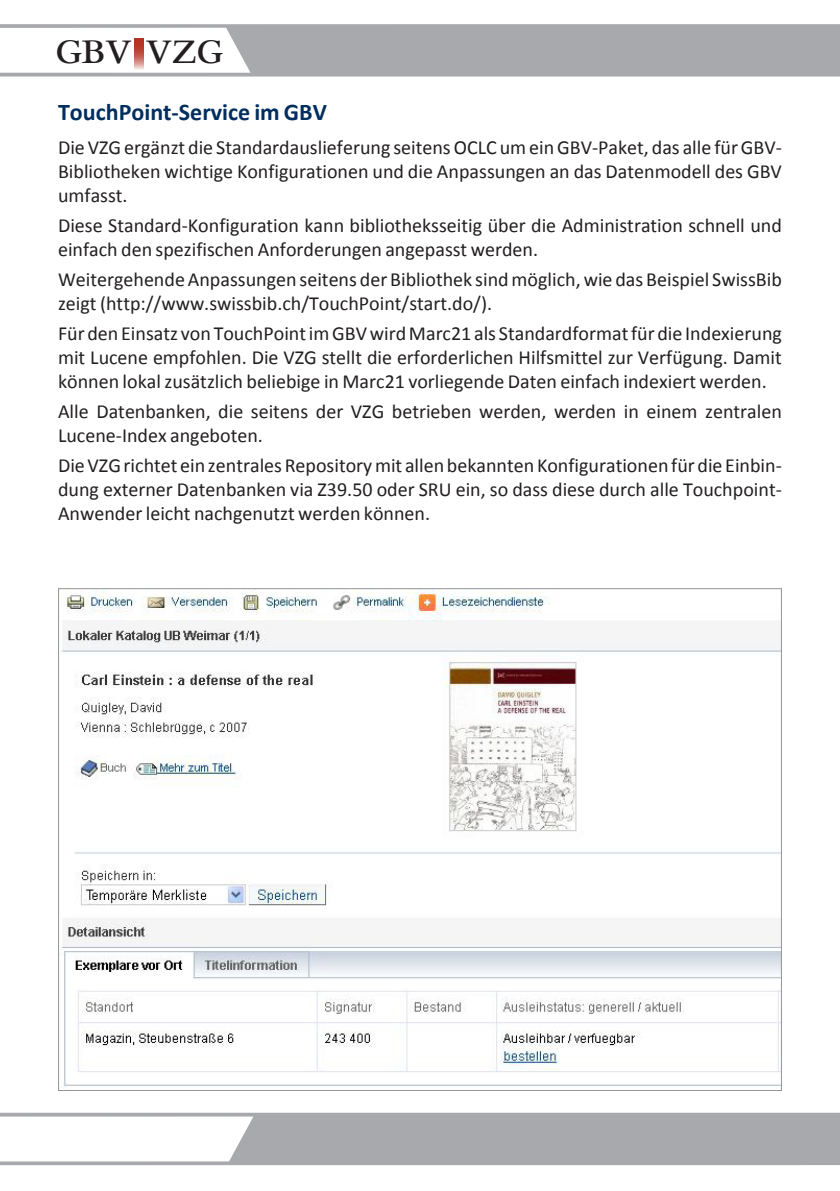
<style>
.page{position:relative;width:840px;height:1191px;background:#fff}
.page>*{position:absolute;margin:0;border:0;box-sizing:border-box;transform-origin:0 0}
.t1{font:600 36px "Bembo";color:#231f20}
.Überschrift_2{font:700 24px "Calibri";color:#002e5e}
.Brotschrift{font:20px/24px "Calibri";color:#231f20;text-align:justify}
</style>
<div class="page">
<svg style="left:0;top:24px;width:839px;height:53px;fill:#a8a9ad"></svg>
<svg style="left:0;top:1112px;width:839px;height:53px;fill:#a8a9ad"></svg>
<svg style="left:134px;top:38px;width:10px;height:32px"></svg>
<img style="left:60px;top:590px;width:719px;height:498px">
<h1 class="t1" style="left:56px;top:32px;width:169px">GBV VZG</h1>
<p class="Überschrift_2" style="left:58px;top:97px;width:270px">TouchPoint-Service im GBV</p>
<p class="Brotschrift" style="left:58px;top:134px;width:725px">Die VZG ergänzt die Standardauslieferung seitens OCLC um ein GBV-Paket, das alle für GBV-Bibliotheken wichtige Konfigurationen und die Anpassungen an das Datenmodell des GBV umfasst.</p>
<p class="Brotschrift" style="left:58px;top:212px;width:725px">Diese Standard-Konfiguration kann bibliotheksseitig über die Administration schnell und einfach den spezifischen Anforderungen angepasst werden.</p>
<p class="Brotschrift" style="left:58px;top:266px;width:725px">Weitergehende Anpassungen seitens der Bibliothek sind möglich, wie das Beispiel SwissBib zeigt (http://www.swissbib.ch/TouchPoint/start.do/).</p>
<p class="Brotschrift" style="left:58px;top:320px;width:725px">Für den Einsatz von TouchPoint im GBV wird Marc21 als Standardformat für die Indexierung mit Lucene empfohlen. Die VZG stellt die erforderlichen Hilfsmittel zur Verfügung. Damit können lokal zusätzlich beliebige in Marc21 vorliegende Daten einfach indexiert werden.</p>
<p class="Brotschrift" style="left:58px;top:398px;width:725px">Alle Datenbanken, die seitens der VZG betrieben werden, werden in einem zentralen<br>Lucene-Index angeboten.</p>
<p class="Brotschrift" style="left:58px;top:452px;width:725px">Die VZG richtet ein zentrales Repository mit allen bekannten Konfigurationen für die Einbin&shy;dung externer Datenbanken via Z39.50 oder SRU ein, so dass diese durch alle Touchpoint-Anwender leicht nachgenutzt werden können.</p>
</div>
